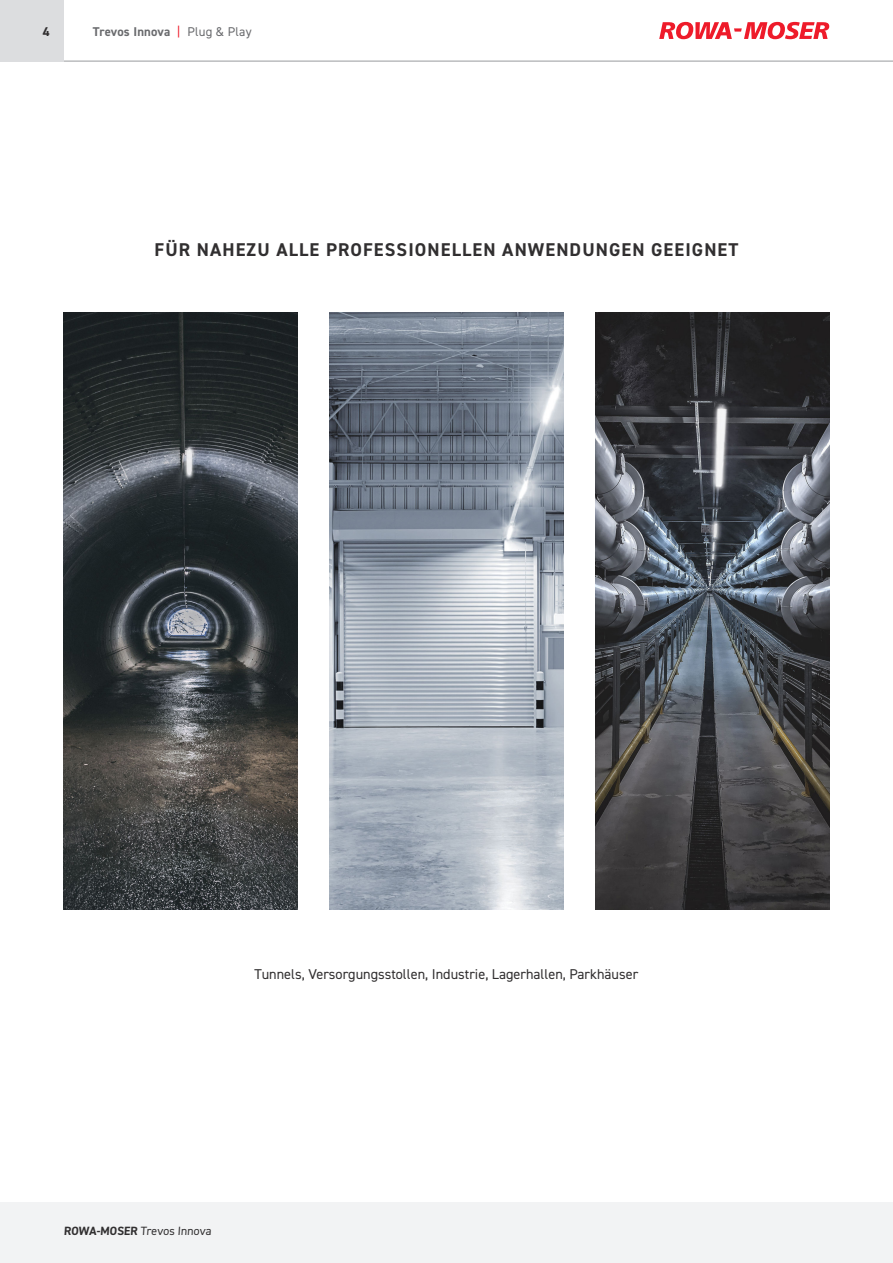
<style>
.page{position:relative;width:893px;height:1263px;background:#fff}
.page>*{position:absolute;margin:0;border:0;box-sizing:border-box;transform-origin:0 0}
.t1{font:700 18.45px "DIN2014";letter-spacing:.06em;color:#312f30}
.t2{font:14.25px "DIN2014";color:#312f30}
.t3{font:700 12.75px "DIN2014";letter-spacing:.01em;color:#6a6b6e}
.t4{font:700 12.75px "DIN2014";color:#312f30}
.t5{font:12px "DIN2014";color:#312f30}
.s1{font-weight:400;color:#ee1b2a}
.s2{font-weight:400}
.s3{font-weight:700}
</style>
<div class="page">
<div style="left:0;top:1202px;width:893px;height:61px;background:#f2f3f4"></div>
<svg style="left:659px;top:22px;width:170px;height:17px"></svg>
<hr style="left:0;top:61px;width:893px;height:1px;background:#989a9d">
<div style="left:0;top:0;width:64px;height:61px;background:#dcdddf"></div>
<img style="left:64px;top:313px;width:234px;height:596px">
<img style="left:330px;top:313px;width:233px;height:596px">
<img style="left:595px;top:313px;width:234px;height:596px">
<p class="t4" style="left:43px;top:23px;width:8px">4</p>
<p class="t3" style="left:93px;top:23px;width:160px">Trevos Innova <span class="s1">|</span> <span class="s2">Plug &amp; Play</span></p>
<p class="t1" style="left:155px;top:238px;width:585px">FÜR NAHEZU ALLE PROFESSIONELLEN ANWENDUNGEN GEEIGNET</p>
<p class="t2" style="left:255px;top:965px;width:385px">Tunnels, Versorgungsstollen, Industrie, Lagerhallen, Parkhäuser</p>
<p class="t5" style="left:64px;top:1223px;width:150px"><span class="s3">ROWA-MOSER</span> Trevos Innova</p>
</div>
